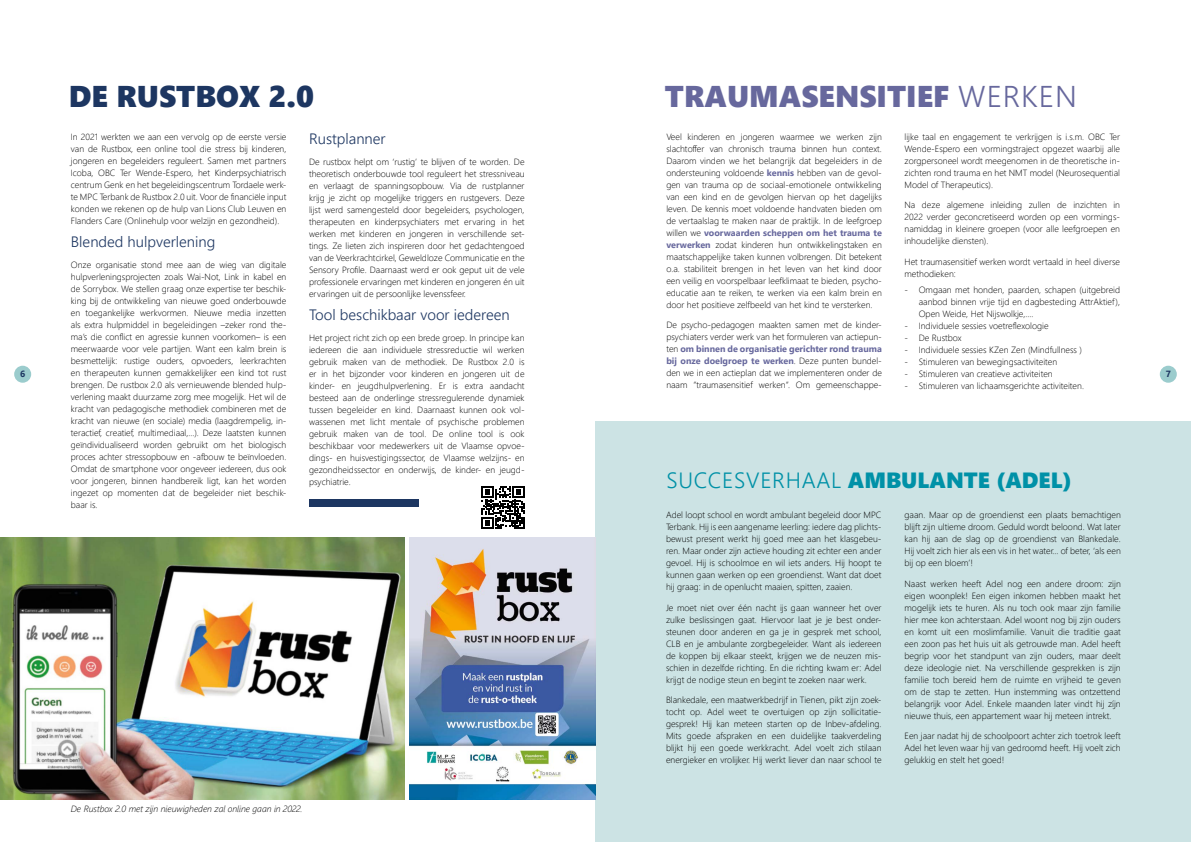
<style>
.page{position:relative;width:1191px;height:842px;background:#fff}
.page>*{position:absolute;margin:0;border:0;box-sizing:border-box;transform-origin:0 0}
.t1{font:30px "Segoe UI Black";color:#67689d}
.t2{font:30px "Segoe UI Black";color:#1d3661}
.t3{font:22px "Segoe UI Black";color:#0091a7}
.t4{font:300 15px "Segoe UI";color:#1d3661}
.t5{font:300 9px/12px "Segoe UI";color:#000;text-align:justify}
.t6{font:italic 300 9px "Segoe UI";color:#000}
.t7{font:700 9px "Segoe UI";color:#1d3661}
.s1{font-family:"Segoe UI";font-weight:300}
.s2{font-weight:700;color:#67689d}
</style>
<div class="page">
<div style="left:14px;top:366px;width:17px;height:17px;background:#9bcccd;border-radius:50%"></div>
<div style="left:1159px;top:366px;width:17px;height:17px;background:#9bcccd;border-radius:50%"></div>
<div style="left:595px;top:421px;width:596px;height:421px;background:#cce3e4"></div>
<div style="left:309px;top:499px;width:110px;height:8px;background:#1d3661"></div>
<img style="left:409px;top:538px;width:187px;height:261px">
<img style="left:0;top:538px;width:404px;height:261px">
<svg style="left:481px;top:486px;width:43px;height:43px"></svg>
<h1 class="t2" style="left:69px;top:75px;width:247px">DE RUSTBOX 2.0</h1>
<p class="t5" style="left:71px;top:130px;width:217px">In 2021 werkten we aan een vervolg op de eerste versie van de Rustbox, een online tool die stress bij kinderen, jongeren en begeleiders reguleert. Samen met partners Icoba, OBC Ter Wende-Espero, het Kinderpsychiatrisch centrum Genk en het begeleidingscentrum Tordaele werk&shy;te MPC Terbank de Rustbox 2.0 uit. Voor de financiële input konden we rekenen op de hulp van Lions Club Leuven en Flanders Care (Onlinehulp voor welzijn en gezondheid).</p>
<h3 class="t4" style="left:71px;top:228px;width:146px">Blended hulpverlening</h3>
<p class="t5" style="left:71px;top:258px;width:217px">Onze organisatie stond mee aan de wieg van digitale hulpverleningsprojecten zoals Wai-Not, Link in kabel en de Sorrybox. We stellen graag onze expertise ter beschik&shy;king bij de ontwikkeling van nieuwe goed onderbouwde en toegankelijke werkvormen. Nieuwe media inzetten als extra hulpmiddel in begeleidingen –zeker rond the&shy;ma’s die conflict en agressie kunnen voorkomen– is een meerwaarde voor vele partijen. Want een kalm brein is besmettelijk: rustige ouders, opvoeders, leerkrachten en therapeuten kunnen gemakkelijker een kind tot rust brengen. De rustbox 2.0 als vernieuwende blended hulp&shy;verlening maakt duurzame zorg mee mogelijk. Het wil de kracht van pedagogische methodiek combineren met de kracht van nieuwe (en sociale) media (laagdrempelig, in&shy;teractief, creatief, multimediaal,…). Deze laatsten kunnen geïndividualiseerd worden gebruikt om het biologisch proces achter stressopbouw en -afbouw te beïnvloeden.<br>Omdat de smartphone voor ongeveer iedereen, dus ook voor jongeren, binnen handbereik ligt, kan het worden ingezet op momenten dat de begeleider niet beschik&shy;baar is.</p>
<h1 class="t1" style="left:665px;top:75px;width:413px">TRAUMASENSITIEF <span class="s1">WERKEN</span></h1>
<h3 class="t4" style="left:309px;top:125px;width:78px">Rustplanner</h3>
<p class="t5" style="left:309px;top:155px;width:217px">De rustbox helpt om ‘rustig’ te blijven of te worden. De theoretisch onderbouwde tool reguleert het stressniveau en verlaagt de spanningsopbouw. Via de rustplanner krijg je zicht op mogelijke triggers en rustgevers. Deze lijst werd samengesteld door begeleiders, psychologen, therapeuten en kinderpsychiaters met ervaring in het werken met kinderen en jongeren in verschillende set&shy;tings. Ze lieten zich inspireren door het gedachtengoed van de Veerkrachtcirkel, Geweldloze Communicatie en the Sensory Profile. Daarnaast werd er ook geput uit de vele professionele ervaringen met kinderen en jongeren én uit ervaringen uit de persoonlijke levenssfeer.</p>
<h3 class="t4" style="left:309px;top:301px;width:202px">Tool beschikbaar voor iedereen</h3>
<p class="t5" style="left:309px;top:331px;width:217px">Het project richt zich op een brede groep. In principe kan iedereen die aan individuele stressreductie wil werken gebruik maken van de methodiek. De Rustbox 2.0 is er in het bijzonder voor kinderen en jongeren uit de kinder- en jeugdhulpverlening. Er is extra aandacht besteed aan de onderlinge stressregulerende dynamiek tussen begeleider en kind. Daarnaast kunnen ook vol&shy;wassenen met licht mentale of psychische problemen gebruik maken van de tool. De online tool is ook beschikbaar voor medewerkers uit de Vlaamse opvoe&shy;dings- en huisvestigingssector, de Vlaamse welzijns- en gezondheidssector en onderwijs, de kinder- en jeugd&shy;psychiatrie.</p>
<p class="t5" style="left:904px;top:130px;width:217px">lijke taal en engagement te verkrijgen is i.s.m. OBC Ter Wende-Espero een vormingstraject opgezet waarbij alle zorgpersoneel wordt meegenomen in de theoretische in&shy;zichten rond trauma en het NMT model (Neurosequential Model of Therapeutics).</p>
<p class="t5" style="left:904px;top:198px;width:217px">Na deze algemene inleiding zullen de inzichten in 2022 verder geconcretiseerd worden op een vormings&shy;namiddag in kleinere groepen (voor alle leefgroepen en inhoudelijke diensten).</p>
<p class="t5" style="left:904px;top:255px;width:217px">Het traumasensitief werken wordt vertaald in heel diverse methodieken:</p>
<p class="t5" style="left:918px;top:283px;width:203px;text-indent:-14px">- Omgaan met honden, paarden, schapen (uitgebreid aanbod binnen vrije tijd en dagbesteding AttrAktief), Open Weide, Het Nijswolkje,….</p>
<p class="t5" style="left:904px;top:319px;width:145px">- Individuele sessies voetreflexologie</p>
<p class="t5" style="left:904px;top:331px;width:58px">- De Rustbox</p>
<p class="t5" style="left:904px;top:343px;width:179px">- Individuele sessies KZen Zen (Mindfullness )</p>
<p class="t5" style="left:904px;top:355px;width:154px">- Stimuleren van bewegingsactiviteiten</p>
<p class="t5" style="left:904px;top:367px;width:150px">- Stimuleren van creatieve activiteiten</p>
<p class="t5" style="left:904px;top:379px;width:181px">- Stimuleren van lichaamsgerichte activiteiten.</p>
<p class="t5" style="left:666px;top:130px;width:217px">Veel kinderen en jongeren waarmee we werken zijn slachtoffer van chronisch trauma binnen hun context.<br>Daarom vinden we het belangrijk dat begeleiders in de ondersteuning voldoende <span class="s2">kennis</span> hebben van de gevol&shy;gen van trauma op de sociaal-emotionele ontwikkeling van een kind en de gevolgen hiervan op het dagelijks leven. De kennis moet voldoende handvaten bieden om de vertaalslag te maken naar de praktijk. In de leefgroep willen we <span class="s2">voorwaarden scheppen om het trauma te verwerken</span> zodat kinderen hun ontwikkelingstaken en maatschappelijke taken kunnen volbrengen. Dit betekent o.a. stabiliteit brengen in het leven van het kind door een veilig en voorspelbaar leefklimaat te bieden, psycho&shy;educatie aan te reiken, te werken via een kalm brein en door het positieve zelfbeeld van het kind te versterken.</p>
<p class="t5" style="left:666px;top:318px;width:217px">De psycho-pedagogen maakten samen met de kinder&shy;psychiaters verder werk van het formuleren van actiepun&shy;ten <span class="s2">om binnen de organisatie gerichter rond trauma bij onze doelgroep te werken</span>. Deze punten bundel&shy;den we in een actieplan dat we implementeren onder de naam ”traumasensitief werken”. Om gemeenschappe-</p>
<p class="t7" style="left:20px;top:365px;width:7px">6</p>
<p class="t7" style="left:1165px;top:365px;width:7px">7</p>
<h2 class="t3" style="left:666px;top:464px;width:407px"><span class="s1">SUCCESVERHAAL</span> AMBULANTE (ADEL)</h2>
<p class="t5" style="left:666px;top:508px;width:217px">Adel loopt school en wordt ambulant begeleid door MPC Terbank. Hij is een aangename leerling: iedere dag plichts&shy;bewust present werkt hij goed mee aan het klasgebeu&shy;ren. Maar onder zijn actieve houding zit echter een ander gevoel. Hij is schoolmoe en wil iets anders. Hij hoopt te kunnen gaan werken op een groendienst. Want dat doet hij graag: in de openlucht maaien, spitten, zaaien.</p>
<p class="t5" style="left:666px;top:601px;width:217px">Je moet niet over één nacht ijs gaan wanneer het over zulke beslissingen gaat. Hiervoor laat je je best onder&shy;steunen door anderen en ga je in gesprek met school, CLB en je ambulante zorgbegeleider. Want als iedereen de koppen bij elkaar steekt, krijgen we de neuzen mis&shy;schien in dezelfde richting. En die richting kwam er: Adel krijgt de nodige steun en begint te zoeken naar werk.</p>
<p class="t5" style="left:666px;top:693px;width:217px">Blankedale, een maatwerkbedrijf in Tienen, pikt zijn zoek&shy;tocht op. Adel weet te overtuigen op zijn sollicitatie&shy;gesprek! Hij kan meteen starten op de Inbev-afdeling.<br>Mits goede afspraken en een duidelijke taakverdeling blijkt hij een goede werkkracht. Adel voelt zich stilaan energieker en vrolijker. Hij werkt liever dan naar school te</p>
<p class="t5" style="left:904px;top:508px;width:218px">gaan. Maar op de groendienst een plaats bemachtigen blijft zijn ultieme droom. Geduld wordt beloond. Wat later kan hij aan de slag op de groendienst van Blankedale.<br>Hij voelt zich hier als een vis in het water… of beter, ‘als een bij op een bloem’!</p>
<p class="t5" style="left:904px;top:577px;width:218px">Naast werken heeft Adel nog een andere droom: zijn eigen woonplek! Een eigen inkomen hebben maakt het mogelijk iets te huren. Als nu toch ook maar zijn familie hier mee kon achterstaan. Adel woont nog bij zijn ouders en komt uit een moslimfamilie. Vanuit die traditie gaat een zoon pas het huis uit als getrouwde man. Adel heeft begrip voor het standpunt van zijn ouders, maar deelt deze ideologie niet. Na verschillende gesprekken is zijn familie toch bereid hem de ruimte en vrijheid te geven om de stap te zetten. Hun instemming was ontzettend belangrijk voor Adel. Enkele maanden later vindt hij zíjn nieuwe thuis, een appartement waar hij meteen intrekt.</p>
<p class="t5" style="left:904px;top:729px;width:218px">Een jaar nadat hij de schoolpoort achter zich toetrok leeft Adel het leven waar hij van gedroomd heeft. Hij voelt zich gelukkig en stelt het goed!</p>
<p class="t6" style="left:71px;top:801px;width:233px">De Rustbox 2.0 met zijn nieuwigheden zal online gaan in 2022.</p>
</div>
